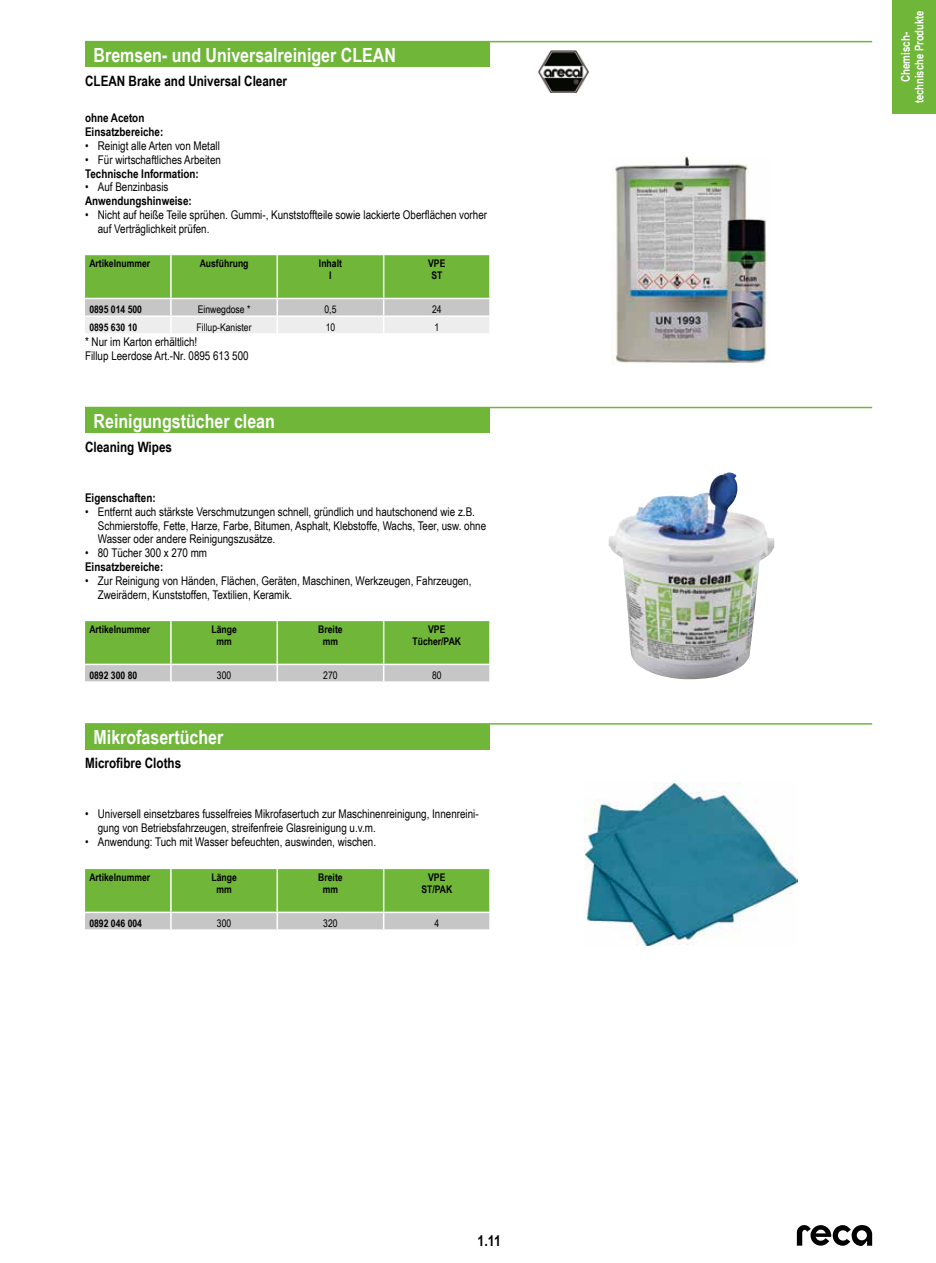
<style>
.page{position:relative;width:936px;height:1263px;background:#fff}
.page>*{position:absolute;margin:0;border:0;box-sizing:border-box;transform-origin:0 0}
.t1{font:700 19.5px "Arial Narrow";color:#fff}
.t2{font:700 15px "Arial Narrow";color:#000}
.t3{font:700 14.25px "Arial Narrow";color:#000}
.t4{font:12px/14px "Arial Narrow";color:#000}
.t5{font:700 12px/14px "Arial Narrow";color:#000}
.t6{font:700 12px/13.5px "Arial Narrow";color:#fff;text-align:center}
.t7{font:700 10.5px/12px "Arial Narrow";color:#000;text-align:center}
.t8{font:10.5px "Arial Narrow";color:#000}
</style>
<div class="page">
<svg style="left:796px;top:1225px;width:76px;height:21px"></svg>
<div style="left:892px;top:0;width:43px;height:114px;background:#6fb639"></div>
<hr style="left:85px;top:41px;width:787px;height:1px;background:#6fb639">
<div style="left:85px;top:42px;width:404px;height:25px;background:#6fb639"></div>
<svg style="left:85px;top:255px;width:404px;height:78px;background:#a1c884"></svg>
<img style="left:538px;top:50px;width:51px;height:43px">
<img style="left:612px;top:156px;width:155px;height:208px">
<hr style="left:85px;top:407px;width:787px;height:1px;background:#6fb639">
<div style="left:85px;top:407px;width:404px;height:26px;background:#6fb639"></div>
<svg style="left:85px;top:621px;width:404px;height:60px;background:#8bbd65"></svg>
<img style="left:608px;top:472px;width:166px;height:208px">
<hr style="left:85px;top:723px;width:787px;height:2px;background:#6fb639">
<div style="left:85px;top:724px;width:404px;height:25px;background:#6fb639"></div>
<svg style="left:85px;top:869px;width:404px;height:60px;background:#8bbd65"></svg>
<img style="left:585px;top:782px;width:212px;height:163px">
<h1 class="t1" style="left:94px;top:41px;width:304px">Bremsen- und Universalreiniger CLEAN</h1>
<p class="t3" style="left:85px;top:70px;width:203px">CLEAN Brake and Universal Cleaner</p>
<p class="t5" style="left:85px;top:110px;width:80px">ohne Aceton<br>Einsatzbereiche:</p>
<p class="t4" style="left:85px;top:138px;width:136px">• Reinigt alle Arten von Metall</p>
<p class="t4" style="left:85px;top:152px;width:137px">• Für wirtschaftliches Arbeiten</p>
<p class="t5" style="left:85px;top:166px;width:115px">Technische Information:</p>
<p class="t4" style="left:85px;top:180px;width:85px">• Auf Benzinbasis</p>
<p class="t5" style="left:85px;top:194px;width:108px">Anwendungshinweise:</p>
<p class="t4" style="left:98px;top:208px;width:391px;text-indent:-13px">• Nicht auf heiße Teile sprühen. Gummi-, Kunststoffteile sowie lackierte Oberflächen vorher auf Verträglichkeit prüfen.</p>
<p class="t7" style="left:89px;top:257px;width:62px">Artikelnummer</p>
<p class="t7" style="left:200px;top:257px;width:50px">Ausführung</p>
<p class="t7" style="left:319px;top:257px;width:24px">Inhalt l</p>
<p class="t7" style="left:428px;top:257px;width:19px;text-align:left">VPE<br>ST</p>
<p class="t7" style="left:89px;top:303px;width:54px">0895 014 500</p>
<p class="t8" style="left:198px;top:301px;width:54px">Einwegdose *</p>
<p class="t8" style="left:324px;top:301px;width:13px">0,5</p>
<p class="t8" style="left:432px;top:301px;width:11px">24</p>
<p class="t7" style="left:89px;top:320px;width:49px">0895 630 10</p>
<p class="t8" style="left:196px;top:319px;width:57px">Fillup-Kanister</p>
<p class="t8" style="left:325px;top:319px;width:11px">10</p>
<p class="t8" style="left:434px;top:319px;width:6px">1</p>
<p class="t4" style="left:85px;top:334px;width:165px">* Nur im Karton erhältlich!<br>Fillup Leerdose Art.-Nr. 0895 613 500</p>
<h1 class="t1" style="left:94px;top:406px;width:183px">Reinigungstücher clean</h1>
<p class="t3" style="left:85px;top:436px;width:88px">Cleaning Wipes</p>
<p class="t5" style="left:85px;top:490px;width:72px">Eigenschaften:</p>
<p class="t4" style="left:98px;top:504px;width:390px;text-indent:-13px">• Entfernt auch stärkste Verschmutzungen schnell, gründlich und hautschonend wie z.B.<br>Schmierstoffe, Fette, Harze, Farbe, Bitumen, Asphalt, Klebstoffe, Wachs, Teer, usw. ohne<br>Wasser oder andere Reinigungszusätze.</p>
<p class="t4" style="left:85px;top:546px;width:123px">• 80 Tücher 300 x 270 mm</p>
<p class="t5" style="left:85px;top:559px;width:80px">Einsatzbereiche:</p>
<p class="t4" style="left:98px;top:574px;width:375px;text-indent:-13px">• Zur Reinigung von Händen, Flächen, Geräten, Maschinen, Werkzeugen, Fahrzeugen,<br>Zweirädern, Kunststoffen, Textilien, Keramik.</p>
<p class="t7" style="left:89px;top:623px;width:62px">Artikelnummer</p>
<p class="t7" style="left:211px;top:623px;width:27px">Länge mm</p>
<p class="t7" style="left:318px;top:623px;width:26px">Breite mm</p>
<p class="t7" style="left:412px;top:623px;width:50px">VPE<br>Tücher/PAK</p>
<p class="t7" style="left:89px;top:669px;width:49px">0892 300 80</p>
<p class="t8" style="left:217px;top:667px;width:16px">300</p>
<p class="t8" style="left:323px;top:667px;width:16px">270</p>
<p class="t8" style="left:432px;top:667px;width:11px">80</p>
<h1 class="t1" style="left:94px;top:723px;width:131px">Mikrofasertücher</h1>
<p class="t3" style="left:85px;top:752px;width:98px">Microfibre Cloths</p>
<p class="t4" style="left:98px;top:806px;width:382px;text-indent:-13px">• Universell einsetzbares fusselfreies Mikrofasertuch zur Maschinenreinigung, Innenreini&shy;gung von Betriebsfahrzeugen, streifenfreie Glasreinigung u.v.m.</p>
<p class="t4" style="left:85px;top:834px;width:292px">• Anwendung: Tuch mit Wasser befeuchten, auswinden, wischen.</p>
<p class="t7" style="left:89px;top:871px;width:62px">Artikelnummer</p>
<p class="t7" style="left:211px;top:871px;width:27px">Länge mm</p>
<p class="t7" style="left:318px;top:871px;width:26px">Breite mm</p>
<p class="t7" style="left:421px;top:871px;width:32px">VPE<br>ST/PAK</p>
<p class="t7" style="left:89px;top:916px;width:54px">0892 046 004</p>
<p class="t8" style="left:217px;top:915px;width:16px">300</p>
<p class="t8" style="left:323px;top:915px;width:16px">320</p>
<p class="t8" style="left:434px;top:915px;width:6px">4</p>
<p class="t2" style="left:477px;top:1229px;width:25px">1.11</p>
<p class="t6" style="left:898px;top:103px;width:94px;rotate:-90deg">Chemisch&shy;technische Produkte</p>
</div>
